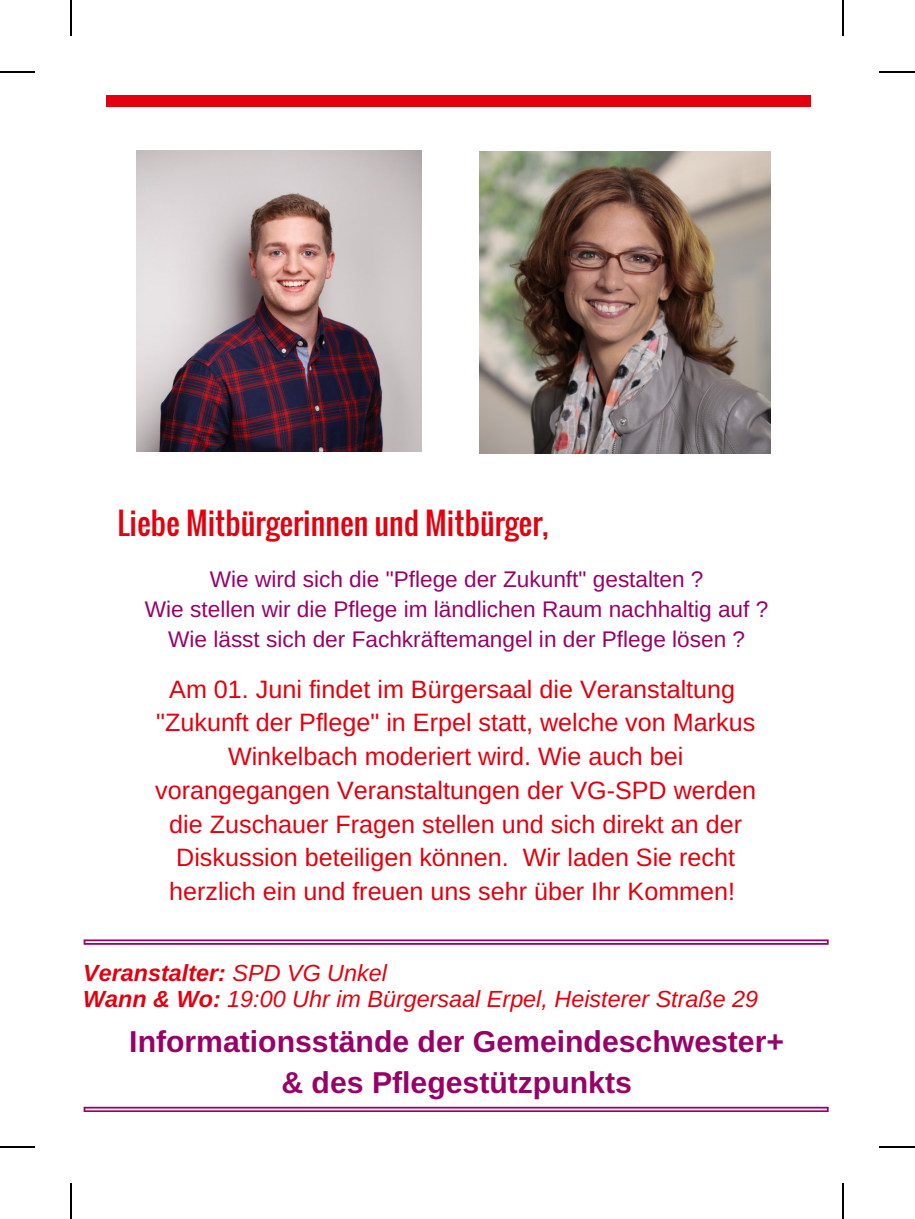
<style>
.page{position:relative;width:915px;height:1219px;background:#fff}
.page>*{position:absolute;margin:0;border:0;box-sizing:border-box;transform-origin:0 0}
.t1{font:700 30.25px/41.2px "Arimo";color:#980267;text-align:center}
.t2{font:30.25px "Oswald";color:#e3000f}
.t3{font:25.25px/33.8px "Arimo";color:#e3000f;text-align:center}
.t4{font:italic 23.5px/26.2px "Arimo";color:#e3000f}
.t5{font:22.75px/30px "Arimo";color:#980267;text-align:center}
.s1{font-weight:700}
</style>
<div class="page">
<div style="left:107px;top:96px;width:703px;height:11px;background:#e3000f"></div>
<svg style="left:84px;top:939px;width:744px;height:6px"></svg>
<svg style="left:84px;top:1107px;width:744px;height:5px"></svg>
<img style="left:136px;top:150px;width:285px;height:302px">
<img style="left:479px;top:152px;width:291px;height:302px">
<hr style="left:70px;top:0;width:2px;height:36px;background:#000">
<hr style="left:0;top:71px;width:35px;height:2px;background:#000">
<hr style="left:841px;top:0;width:2px;height:36px;background:#000">
<hr style="left:879px;top:71px;width:35px;height:2px;background:#000">
<hr style="left:841px;top:1183px;width:2px;height:36px;background:#000">
<hr style="left:879px;top:1146px;width:35px;height:2px;background:#000">
<hr style="left:70px;top:1183px;width:2px;height:36px;background:#000">
<hr style="left:0;top:1146px;width:35px;height:2px;background:#000">
<p class="t2" style="left:117px;top:500px;width:432px">Liebe Mitbürgerinnen und Mitbürger,</p>
<p class="t5" style="left:145px;top:564px;width:624px">Wie wird sich die "Pflege der Zukunft" gestalten ?<br>Wie stellen wir die Pflege im ländlichen Raum nachhaltig auf ?<br>Wie lässt sich der Fachkräftemangel in der Pflege lösen ?</p>
<p class="t3" style="left:155px;top:672px;width:602px">Am 01. Juni findet im Bürgersaal die Veranstaltung "Zukunft der Pflege" in Erpel statt, welche von Markus Winkelbach moderiert wird. Wie auch bei vorangegangen Veranstaltungen der VG-SPD werden die Zuschauer Fragen stellen und sich direkt an der Diskussion beteiligen können. Wir laden Sie recht herzlich ein und freuen uns sehr über Ihr Kommen!</p>
<p class="t4" style="left:83px;top:959px;width:676px"><span class="s1">Veranstalter:</span> SPD VG Unkel<br><span class="s1">Wann &amp; Wo:</span> 19:00 Uhr im Bürgersaal Erpel, Heisterer Straße 29</p>
<p class="t1" style="left:129px;top:1021px;width:656px">Informationsstände der Gemeindeschwester+ &amp; des Pflegestützpunkts</p>
</div>
